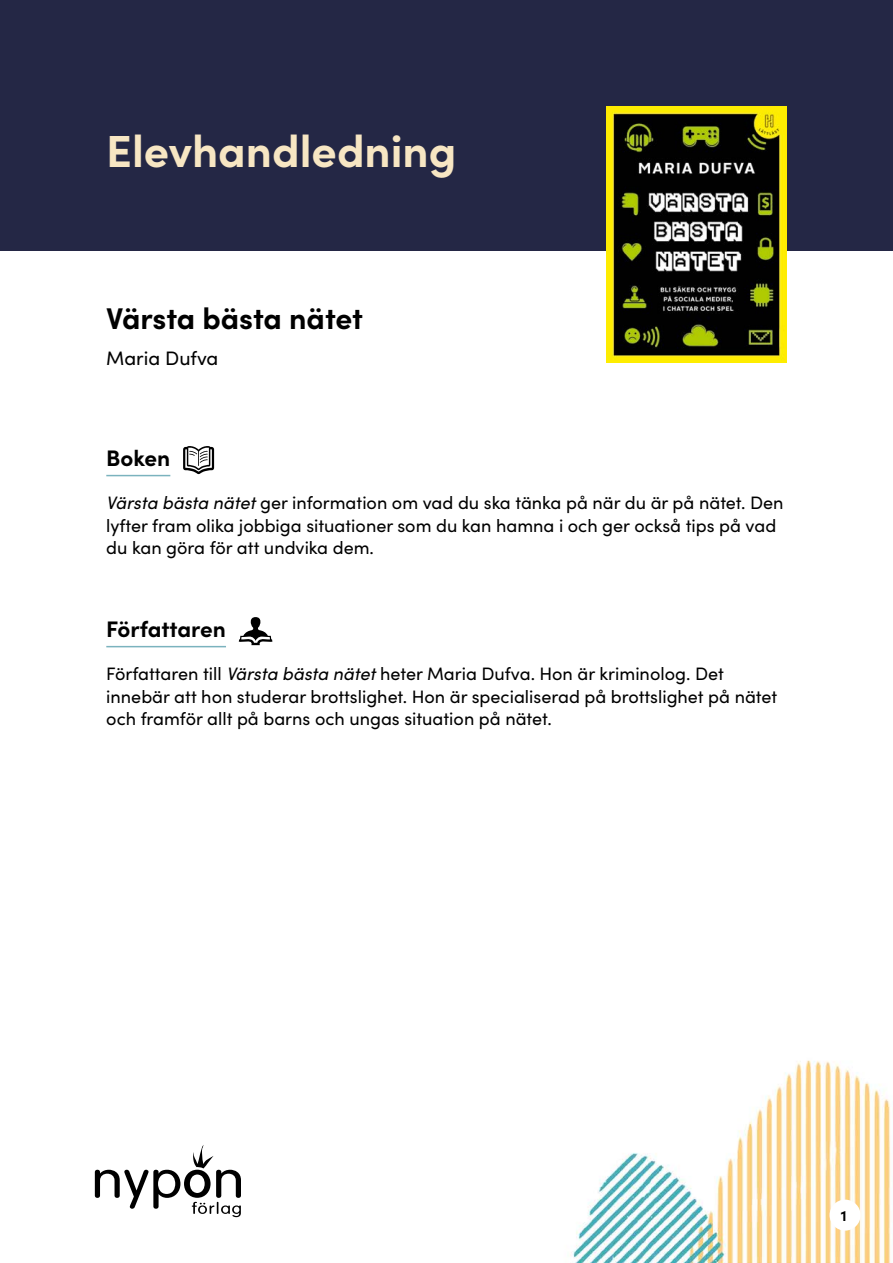
<style>
.page{position:relative;width:893px;height:1263px;background:#fff}
.page>*{position:absolute;margin:0;border:0;box-sizing:border-box;transform-origin:0 0}
.t1{font:700 45px "Sofia Pro";color:#f7e6c3}
.t2{font:700 30px "Sofia Pro";letter-spacing:-.005em;color:#000}
.t3{font:700 22.5px "Sofia Pro";color:#000}
.t4{font:19.5px "Sofia Pro";color:#000}
.t5{font:18px/22.5px "Sofia Pro";color:#000}
.t6{font:700 15px "Sofia Pro";color:#000}
.s1{font-style:italic}
</style>
<div class="page">
<img style="left:94px;top:362px;width:797px;height:901px">
<div style="left:0;top:0;width:893px;height:251px;background:#242745"></div>
<div style="left:830px;top:1199px;width:30px;height:31px;background:#fff;border-radius:50%"></div>
<hr style="left:106px;top:475px;width:64px;height:1px;background:#7bb3be">
<hr style="left:106px;top:646px;width:120px;height:1px;background:#7bb3be">
<svg style="left:183px;top:446px;width:31px;height:28px"></svg>
<svg style="left:239px;top:617px;width:33px;height:28px"></svg>
<svg style="left:95px;top:1145px;width:146px;height:72px"></svg>
<img style="left:606px;top:106px;width:181px;height:256px">
<h1 class="t1" style="left:106px;top:117px;width:352px">Elevhandledning</h1>
<h2 class="t2" style="left:106px;top:295px;width:258px">Värsta bästa nätet</h2>
<p class="t4" style="left:106px;top:344px;width:114px">Maria Dufva</p>
<p class="t3" style="left:106px;top:440px;width:66px">Boken</p>
<p class="t5" style="left:106px;top:491px;width:679px"><span class="s1">Värsta bästa nätet</span> ger information om vad du ska tänka på när du är på nätet. Den lyfter fram olika jobbiga situationer som du kan hamna i och ger också tips på vad du kan göra för att undvika dem.</p>
<p class="t3" style="left:106px;top:611px;width:121px">Författaren</p>
<p class="t5" style="left:106px;top:662px;width:672px">Författaren till <span class="s1">Värsta bästa nätet</span> heter Maria Dufva. Hon är kriminolog. Det innebär att hon studerar brottslighet. Hon är specialiserad på brottslighet på nätet och framför allt på barns och ungas situation på nätet.</p>
<p class="t6" style="left:841px;top:1204px;width:7px">1</p>
</div>
